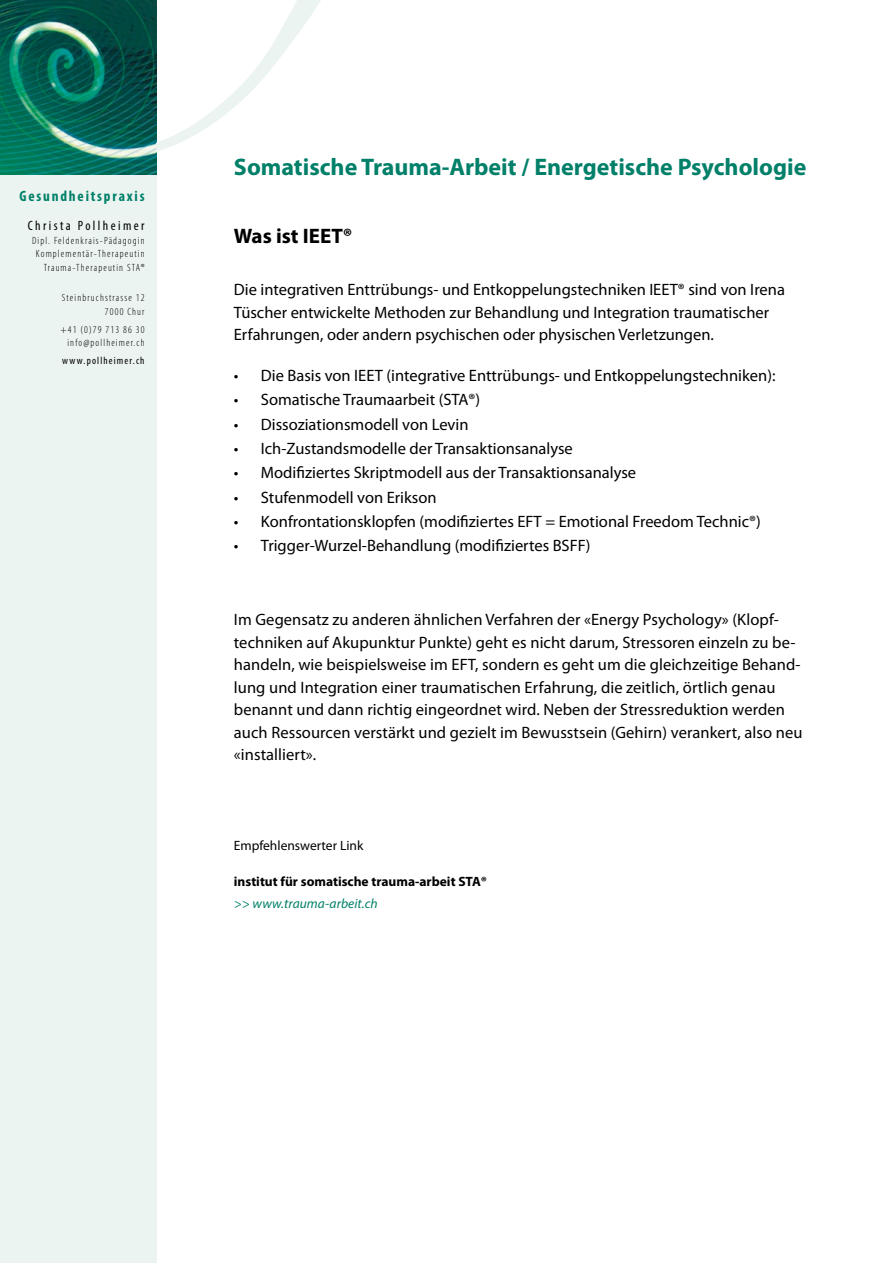
<style>
.page{position:relative;width:893px;height:1263px;background:#fff}
.page>*{position:absolute;margin:0;border:0;box-sizing:border-box;transform-origin:0 0}
.t1{font:700 24px "Myriad Pro";color:#008069}
.t2{font:700 21px "Myriad Pro";color:#000}
.t3{font:16.5px/22.5px "Myriad Pro";color:#000}
.t4{font:700 condensed 15px "Myriad Pro";letter-spacing:.12em;color:#008069}
.t5{font:700 13.5px "Myriad Pro";color:#000}
.t6{font:italic 13.5px "Myriad Pro";letter-spacing:.005em;color:#008069}
.t7{font:13.5px "Myriad Pro";color:#000}
.t8{font:condensed 13.5px "Myriad Pro";letter-spacing:.18em;color:#000}
.t9{font:300 condensed 10.5px/13.5px "Myriad Pro";letter-spacing:.11em;color:#000;text-align:right}
.t10{font:condensed 10.5px "Myriad Pro";letter-spacing:.11em;color:#000}
</style>
<div class="page">
<img style="left:0;top:0;width:156px;height:175px">
<svg style="left:156px;top:0;width:165px;height:158px"></svg>
<div style="left:0;top:175px;width:156px;height:1088px;background:#ebf4f0"></div>
<p class="t4" style="left:20px;top:187px;width:126px">Gesundheitspraxis</p>
<p class="t8" style="left:28px;top:218px;width:118px">Christa Pollheimer</p>
<p class="t9" style="left:32px;top:234px;width:114px">Dipl. Feldenkrais-Pädagogin<br>Komplementär-Therapeutin<br>Trauma-Therapeutin STA®</p>
<p class="t9" style="left:62px;top:291px;width:84px">Steinbruchstrasse 12<br>7000 Chur</p>
<p class="t9" style="left:60px;top:323px;width:86px">+41 (0)79 713 86 30 info@pollheimer.ch</p>
<p class="t10" style="left:62px;top:354px;width:84px">www.pollheimer.ch</p>
<h1 class="t1" style="left:234px;top:152px;width:574px">Somatische Trauma-Arbeit / Energetische Psychologie</h1>
<p class="t2" style="left:234px;top:222px;width:120px">Was ist IEET®</p>
<p class="t3" style="left:234px;top:278px;width:553px">Die integrativen Enttrübungs- und Entkoppelungstechniken IEET® sind von Irena<br>Tüscher entwickelte Methoden zur Behandlung und Integration traumatischer<br>Erfahrungen, oder andern psychischen oder physischen Verletzungen.</p>
<p class="t3" style="left:234px;top:364px;width:543px">• Die Basis von IEET (integrative Enttrübungs- und Entkoppelungstechniken):</p>
<p class="t3" style="left:234px;top:388px;width:248px">• Somatische Traumaarbeit (STA®)</p>
<p class="t3" style="left:234px;top:413px;width:236px">• Dissoziationsmodell von Levin</p>
<p class="t3" style="left:234px;top:437px;width:340px">• Ich-Zustandsmodelle der Transaktionsanalyse</p>
<p class="t3" style="left:234px;top:461px;width:404px">• Modifiziertes Skriptmodell aus der Transaktionsanalyse</p>
<p class="t3" style="left:234px;top:486px;width:204px">• Stufenmodell von Erikson</p>
<p class="t3" style="left:234px;top:510px;width:528px">• Konfrontationsklopfen (modifiziertes EFT = Emotional Freedom Technic®)</p>
<p class="t3" style="left:234px;top:534px;width:358px">• Trigger-Wurzel-Behandlung (modifiziertes BSFF)</p>
<p class="t3" style="left:234px;top:608px;width:570px">Im Gegensatz zu anderen ähnlichen Verfahren der «Energy Psychology» (Klopf&shy;techniken auf Akupunktur Punkte) geht es nicht darum, Stressoren einzeln zu be&shy;handeln, wie beispielsweise im EFT, sondern es geht um die gleichzeitige Behand&shy;lung und Integration einer traumatischen Erfahrung, die zeitlich, örtlich genau benannt und dann richtig eingeordnet wird. Neben der Stressreduktion werden auch Ressourcen verstärkt und gezielt im Bewusstsein (Gehirn) verankert, also neu «installiert».</p>
<p class="t7" style="left:234px;top:837px;width:131px">Empfehlenswerter Link</p>
<p class="t5" style="left:234px;top:872px;width:255px">institut für somatische trauma-arbeit STA®</p>
<p class="t6" style="left:234px;top:895px;width:145px">&gt;&gt; www.trauma-arbeit.ch</p>
</div>
